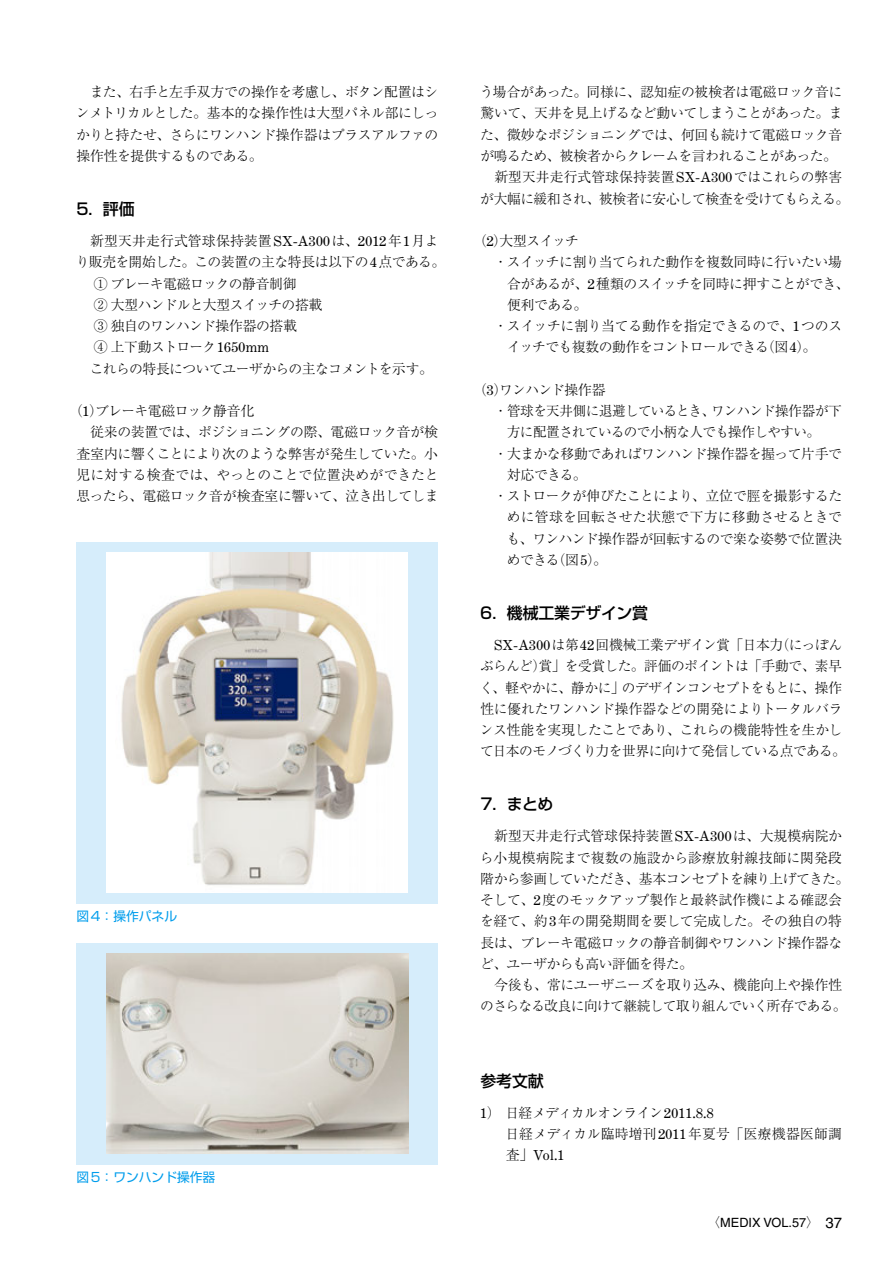
<style>
.page{position:relative;width:893px;height:1263px;background:#fff}
.page>*{position:absolute;margin:0;border:0;box-sizing:border-box;transform-origin:0 0}
.t1{font:500 15.9px "Shin Go Pro";letter-spacing:-.015em;color:#000}
.t2{font:300 13.8px/21.3px "Ryumin Pro";letter-spacing:-.03em;color:#000}
.t3{font:300 13.8px "Ryumin Pro";letter-spacing:.01em;color:#000}
.t4{font:300 13.8px/21.3px "Ryumin Pro";letter-spacing:-.01em;color:#000}
.t5{font:300 13.8px "Ryumin Pro";letter-spacing:-.055em;color:#000}
.t6{font:300 13.8px "Ryumin Pro";letter-spacing:.015em;color:#000}
.t7{font:300 13.8px "Ryumin Pro";letter-spacing:-.06em;color:#000}
.t8{font:13.8px "Century Expanded";color:#000}
.t9{font:12.75px "Shin Go Pro";color:#009dec}
.t10{font:12.75px "Helvetica";color:#000}
.s1{font-family:"Century Expanded";font-weight:400}
.s2{font-family:"Ryumin Pro";font-weight:300}
.s3{font-size:14.85px}
</style>
<div class="page">
<div style="left:77px;top:542px;width:361px;height:362px;background:#d6edfb"></div>
<div style="left:106px;top:553px;width:302px;height:340px;background:#fff"></div>
<img style="left:121px;top:553px;width:273px;height:332px">
<div style="left:77px;top:943px;width:361px;height:221px;background:#d6edfb"></div>
<img style="left:106px;top:954px;width:302px;height:199px">
<p class="t2" style="left:76px;top:80px;width:364px;text-align:justify;text-indent:14px">また、右手と左手双方での操作を考慮し、ボタン配置はシンメトリカルとした。基本的な操作性は大型パネル部にしっかりと持たせ、さらにワンハンド操作器はプラスアルファの操作性を提供するものである。</p>
<p class="t1" style="left:76px;top:196px;width:60px">5．評価</p>
<p class="t3" style="left:90px;top:230px;width:350px">新型天井走行式管球保持装置<span class="s1">SX-A300</span>は、<span class="s1">2012</span>年<span class="s1">1</span>月よ</p>
<p class="t2" style="left:76px;top:250px;width:371px">り販売を開始した。この装置の主な特長は以下の<span class="s1">4</span>点である。</p>
<p class="t2" style="left:94px;top:272px;width:204px">① ブレーキ電磁ロックの静音制御</p>
<p class="t2" style="left:94px;top:293px;width:230px">② 大型ハンドルと大型スイッチの搭載</p>
<p class="t2" style="left:94px;top:314px;width:205px">③ 独自のワンハンド操作器の搭載</p>
<p class="t7" style="left:94px;top:336px;width:177px">④ 上下動ストローク<span class="s1">1650mm</span></p>
<p class="t2" style="left:90px;top:357px;width:345px">これらの特長についてユーザからの主なコメントを示す。</p>
<p class="t2" style="left:69px;top:399px;width:187px">（<span class="s1">1</span>）ブレーキ電磁ロック静音化</p>
<p class="t2" style="left:90px;top:420px;width:349px">従来の装置では、ポジショニングの際、電磁ロック音が検</p>
<p class="t2" style="left:76px;top:442px;width:363px">査室内に響くことにより次のような弊害が発生していた。小</p>
<p class="t3" style="left:76px;top:464px;width:364px">児に対する検査では、やっとのことで位置決めができたと</p>
<p class="t2" style="left:76px;top:484px;width:364px">思ったら、電磁ロック音が検査室に響いて、泣き出してしま</p>
<p class="t9" style="left:77px;top:906px;width:102px">図4：操作パネル</p>
<p class="t9" style="left:77px;top:1166px;width:140px">図5：ワンハンド操作器</p>
<p class="t2" style="left:480px;top:80px;width:364px">う場合があった。同様に、認知症の被検者は電磁ロック音に</p>
<p class="t2" style="left:480px;top:102px;width:364px">驚いて、天井を見上げるなど動いてしまうことがあった。ま</p>
<p class="t2" style="left:480px;top:123px;width:363px">た、微妙なポジショニングでは、何回も続けて電磁ロック音</p>
<p class="t2" style="left:480px;top:144px;width:358px">が鳴るため、被検者からクレームを言われることがあった。</p>
<p class="t3" style="left:494px;top:166px;width:349px">新型天井走行式管球保持装置<span class="s1">SX-A300</span>ではこれらの弊害</p>
<p class="t2" style="left:480px;top:187px;width:370px">が大幅に緩和され、被検者に安心して検査を受けてもらえる。</p>
<p class="t2" style="left:473px;top:229px;width:107px">（<span class="s1">2</span>）大型スイッチ</p>
<p class="t2" style="left:494px;top:250px;width:350px">・スイッチに割り当てられた動作を複数同時に行いたい場</p>
<p class="t2" style="left:507px;top:272px;width:344px">合があるが、<span class="s1">2</span>種類のスイッチを同時に押すことができ、</p>
<p class="t2" style="left:507px;top:293px;width:82px">便利である。</p>
<p class="t4" style="left:494px;top:314px;width:350px">・スイッチに割り当てる動作を指定できるので、<span class="s1">1</span>つのス</p>
<p class="t5" style="left:507px;top:336px;width:311px">イッチでも複数の動作をコントロールできる（図<span class="s1">4</span>）。</p>
<p class="t2" style="left:473px;top:378px;width:134px">（<span class="s1">3</span>）ワンハンド操作器</p>
<p class="t2" style="left:494px;top:399px;width:350px">・管球を天井側に退避しているとき、ワンハンド操作器が下</p>
<p class="t2" style="left:507px;top:420px;width:315px">方に配置されているので小柄な人でも操作しやすい。</p>
<p class="t2" style="left:494px;top:442px;width:350px">・大まかな移動であればワンハンド操作器を握って片手で</p>
<p class="t2" style="left:507px;top:463px;width:81px">対応できる。</p>
<p class="t2" style="left:494px;top:484px;width:350px">・ストロークが伸びたことにより、立位で脛を撮影するた</p>
<p class="t6" style="left:507px;top:506px;width:337px">めに管球を回転させた状態で下方に移動させるときで</p>
<p class="t2" style="left:506px;top:527px;width:337px">も、ワンハンド操作器が回転するので楽な姿勢で位置決</p>
<p class="t2" style="left:507px;top:548px;width:102px">めできる（図<span class="s1">5</span>）。</p>
<p class="t1" style="left:480px;top:600px;width:169px">6．機械工業デザイン賞</p>
<p class="t2" style="left:480px;top:633px;width:368px;text-indent:14px"><span class="s1">SX-A300</span>は第<span class="s1">42</span>回機械工業デザイン賞「日本力（にっぽんぶらんど）賞」を受賞した。評価のポイントは「手動で、素早く、軽やかに、静かに」のデザインコンセプトをもとに、操作性に優れたワンハンド操作器などの開発によりトータルバランス性能を実現したことであり、これらの機能特性を生かして日本のモノづくり力を世界に向けて発信している点である。</p>
<p class="t1" style="left:480px;top:791px;width:74px">7．まとめ</p>
<p class="t2" style="left:480px;top:824px;width:371px;text-indent:14px">新型天井走行式管球保持装置<span class="s1">SX-A300</span>は、大規模病院から小規模病院まで複数の施設から診療放射線技師に関発段階から参画していただき、基本コンセプトを練り上げてきた。そして、<span class="s1">2</span>度のモックアップ製作と最終試作機による確認会を経て、約<span class="s1">3</span>年の開発期間を要して完成した。その独自の特長は、ブレーキ電磁ロックの静音制御やワンハンド操作器など、ユーザからも高い評価を得た。</p>
<p class="t2" style="left:480px;top:973px;width:368px;text-indent:14px">今後も、常にユーザニーズを取り込み、機能向上や操作性のさらなる改良に向けて継続して取り組んでいく所存である。</p>
<p class="t1" style="left:480px;top:1067px;width:65px">参考文献</p>
<p class="t4" style="left:505px;top:1101px;width:338px;text-indent:-25px"><span class="s1">1</span>）日経メディカルオンライン<span class="s1">2011.8.8<br></span>日経メディカル臨時増刊<span class="s1">2011</span>年夏号「医療機器医師調</p>
<p class="t8" style="left:506px;top:1147px;width:60px"><span class="s2">査」</span>Vol.1</p>
<p class="t10" style="left:707px;top:1215px;width:136px"><span class="s2">〈</span>MEDIX VOL.57<span class="s2">〉　</span><span class="s3">37</span></p>
</div>
